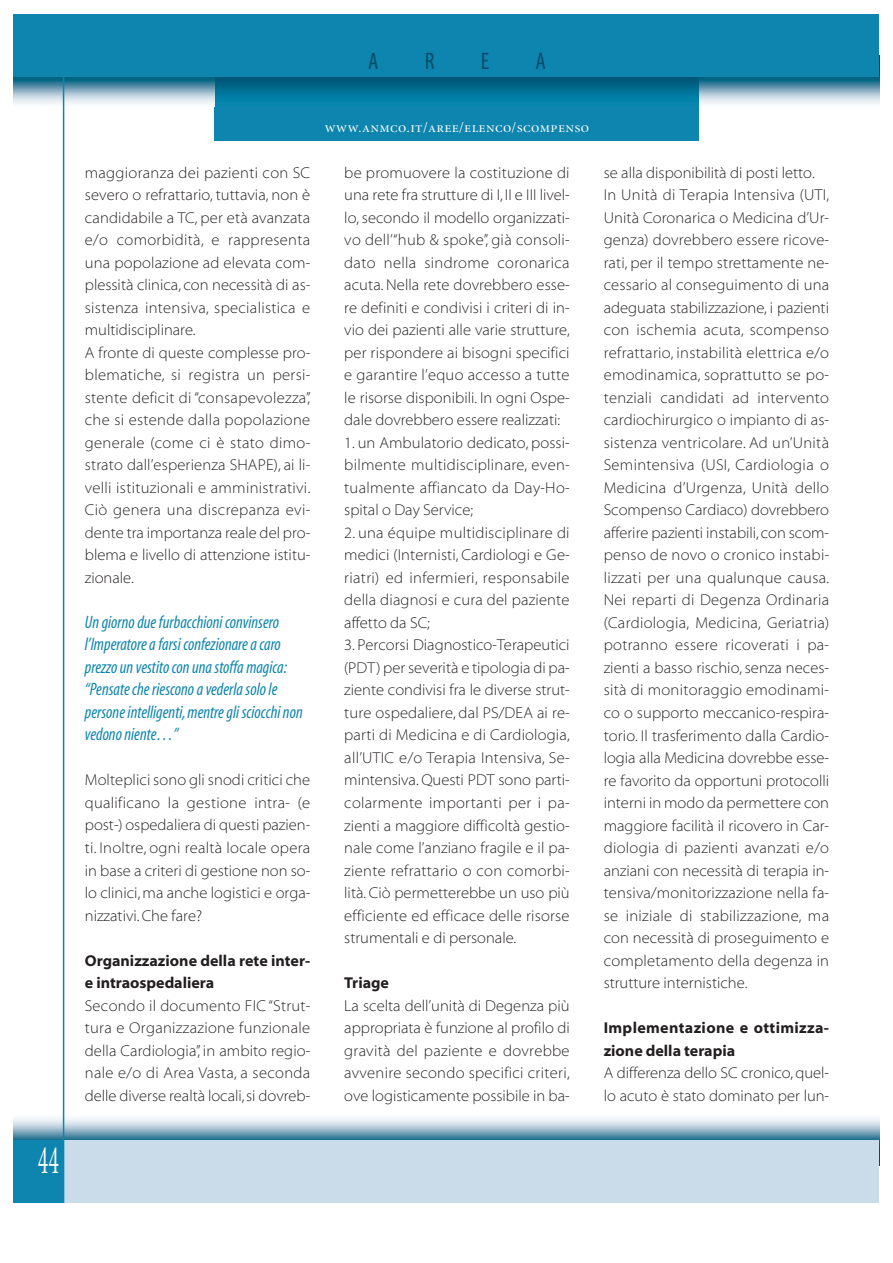
<style>
.page{position:relative;width:893px;height:1263px;background:#fff}
.page>*{position:absolute;margin:0;border:0;box-sizing:border-box;transform-origin:0 0}
.t1{font:40.5px "Minion";color:#fff;scale:.55 1}
.t2{font:24px "Myriad MM 400 300";color:#004c6a}
.t3{font:18px/22.5px "Myriad MM It 400 300";color:#0e85af;scale:.95 1}
.t4{font:15.75px/22.5px "Myriad MM 215 700";letter-spacing:.01em;color:#231f20;text-align:justify;scale:.95 1}
.t5{font:15.75px/22.5px "Myriad MM 700 700";color:#231f20;scale:.95 1}
.t6{font:15.75px/22.5px "Myriad MM 700 700";letter-spacing:.025em;color:#231f20;scale:.95 1}
.t7{font:15px "Minion Display Regular SC";letter-spacing:.025em;color:#fff}
</style>
<div class="page">
<div style="left:215px;top:77px;width:484px;height:64px;background:#0e85af"></div>
<img style="left:14px;top:1115px;width:865px;height:25px">
<img style="left:14px;top:77px;width:865px;height:30px">
<div style="left:14px;top:15px;width:865px;height:62px;background:#0e85af"></div>
<div style="left:14px;top:1140px;width:50px;height:63px;background:#0e85af"></div>
<div style="left:64px;top:1140px;width:815px;height:63px;background:#cadcea"></div>
<hr style="left:63px;top:15px;width:1px;height:1188px;background:#0e85af">
<h1 class="t1" style="left:38px;top:1144px;width:40px">44</h1>
<h2 class="t2" style="left:368px;top:52px;width:12px">A</h2>
<h2 class="t2" style="left:425px;top:52px;width:11px">R</h2>
<h2 class="t2" style="left:481px;top:52px;width:10px">E</h2>
<h2 class="t2" style="left:535px;top:52px;width:12px">A</h2>
<p class="t4" style="left:85px;top:163px;width:239px;text-align:left">maggioranza dei pazienti con SC severo o refrattario, tuttavia, non è candidabile a TC, per età avanzata e/o comorbidità, e rappresenta una popolazione ad elevata com&shy;plessità clinica, con necessità di as&shy;sistenza intensiva, specialistica e multidisciplinare.<br>A fronte di queste complesse pro&shy;blematiche, si registra un persi&shy;stente deficit di “consapevolezza”, che si estende dalla popolazione generale (come ci è stato dimo&shy;strato dall’esperienza SHAPE), ai li&shy;velli istituzionali e amministrativi.<br>Ciò genera una discrepanza evi&shy;dente tra importanza reale del pro&shy;blema e livello di attenzione istitu&shy;zionale.</p>
<p class="t3" style="left:85px;top:612px;width:231px">Un giorno due furbacchioni convinsero l’Imperatore a farsi confezionare a caro prezzo un vestito con una stoffa magica: “Pensate che riescono a vederla solo le persone intelligenti,mentre gli sciocchi non vedono niente…”</p>
<p class="t4" style="left:85px;top:770px;width:239px">Molteplici sono gli snodi critici che qualificano la gestione intra- (e post-) ospedaliera di questi pazien&shy;ti. Inoltre, ogni realtà locale opera in base a criteri di gestione non so&shy;lo clinici, ma anche logistici e orga&shy;nizzativi. Che fare?</p>
<p class="t5" style="left:85px;top:950px;width:239px">Organizzazione della rete inter&shy;e intraospedaliera</p>
<p class="t4" style="left:85px;top:995px;width:239px">Secondo il documento FIC “Strut&shy;tura e Organizzazione funzionale della Cardiologia”, in ambito regio&shy;nale e/o di Area Vasta, a seconda delle diverse realtà locali,si dovreb-</p>
<p class="t7" style="left:325px;top:121px;width:266px">www.anmco.it/aree/elenco/scompenso</p>
<p class="t4" style="left:344px;top:163px;width:239px">be promuovere la costituzione di una rete fra strutture di I, II e III livel&shy;lo, secondo il modello organizzati&shy;vo dell’“hub &amp; spoke”, già consoli&shy;dato nella sindrome coronarica acuta. Nella rete dovrebbero esse&shy;re definiti e condivisi i criteri di in&shy;vio dei pazienti alle varie strutture, per rispondere ai bisogni specifici e garantire l’equo accesso a tutte le risorse disponibili. In ogni Ospe&shy;dale dovrebbero essere realizzati:</p>
<p class="t4" style="left:344px;top:433px;width:239px">1. un Ambulatorio dedicato, possi&shy;bilmente multidisciplinare, even&shy;tualmente affiancato da Day-Ho&shy;spital o Day Service;</p>
<p class="t4" style="left:344px;top:523px;width:239px">2. una équipe multidisciplinare di medici (Internisti, Cardiologi e Ge&shy;riatri) ed infermieri, responsabile della diagnosi e cura del paziente affetto da SC;</p>
<p class="t4" style="left:344px;top:635px;width:239px">3. Percorsi Diagnostico-Terapeutici (PDT) per severità e tipologia di pa&shy;ziente condivisi fra le diverse strut&shy;ture ospedaliere, dal PS/DEA ai re&shy;parti di Medicina e di Cardiologia, all’UTIC e/o Terapia Intensiva, Se&shy;mintensiva. Questi PDT sono parti&shy;colarmente importanti per i pa&shy;zienti a maggiore difficoltà gestio&shy;nale come l’anziano fragile e il pa&shy;ziente refrattario o con comorbi&shy;lità. Ciò permetterebbe un uso più efficiente ed efficace delle risorse strumentali e di personale.</p>
<p class="t5" style="left:344px;top:973px;width:49px">Triage</p>
<p class="t4" style="left:344px;top:995px;width:239px">La scelta dell’unità di Degenza più appropriata è funzione al profilo di gravità del paziente e dovrebbe avvenire secondo specifici criteri, ove logisticamente possibile in ba-</p>
<p class="t4" style="left:604px;top:163px;width:239px;text-align:left">se alla disponibilità di posti letto.<br>In Unità di Terapia Intensiva (UTI, Unità Coronarica o Medicina d’Ur&shy;genza) dovrebbero essere ricove&shy;rati, per il tempo strettamente ne&shy;cessario al conseguimento di una adeguata stabilizzazione, i pazienti con ischemia acuta, scompenso refrattario, instabilità elettrica e/o emodinamica, soprattutto se po&shy;tenziali candidati ad intervento cardiochirurgico o impianto di as&shy;sistenza ventricolare. Ad un’Unità Semintensiva (USI, Cardiologia o Medicina d’Urgenza, Unità dello Scompenso Cardiaco) dovrebbero afferire pazienti instabili, con scom&shy;penso de novo o cronico instabi&shy;lizzati per una qualunque causa.<br>Nei reparti di Degenza Ordinaria (Cardiologia, Medicina, Geriatria) potranno essere ricoverati i pa&shy;zienti a basso rischio, senza neces&shy;sità di monitoraggio emodinami&shy;co o supporto meccanico-respira&shy;torio. Il trasferimento dalla Cardio&shy;logia alla Medicina dovrebbe esse&shy;re favorito da opportuni protocolli interni in modo da permettere con maggiore facilità il ricovero in Car&shy;diologia di pazienti avanzati e/o anziani con necessità di terapia in&shy;tensiva/monitorizzazione nella fa&shy;se iniziale di stabilizzazione, ma con necessità di proseguimento e completamento della degenza in strutture internistiche.</p>
<p class="t6" style="left:604px;top:1018px;width:239px">Implementazione e ottimizza&shy;zione della terapia</p>
<p class="t4" style="left:604px;top:1063px;width:239px">A differenza dello SC cronico, quel&shy;lo acuto è stato dominato per lun-</p>
</div>
